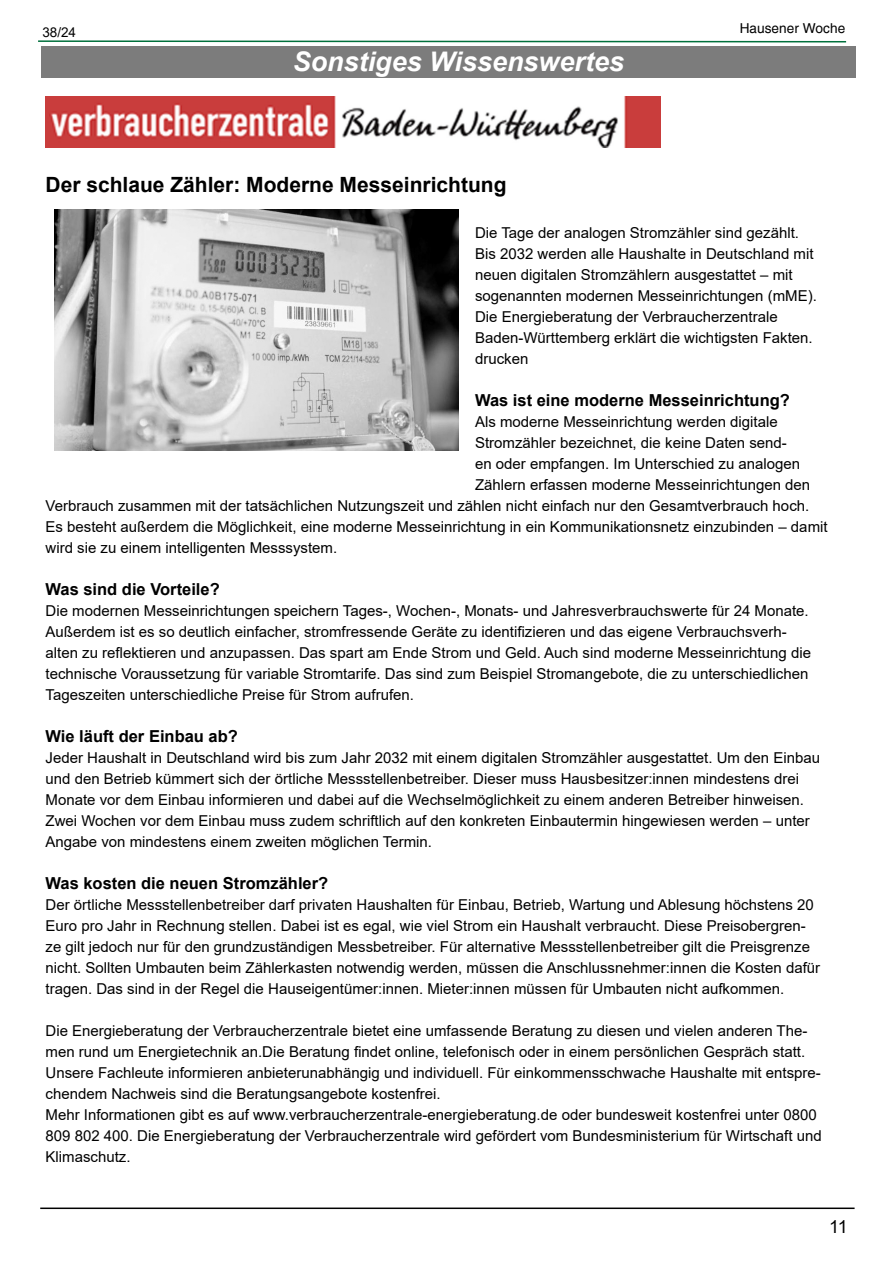
<style>
.page{position:relative;width:893px;height:1263px;background:#fff}
.page>*{position:absolute;margin:0;border:0;box-sizing:border-box;transform-origin:0 0}
.t1{font:italic 700 27px "Arial";color:#fff}
.t2{font:700 21px "Arial";color:#000}
.t3{font:18px "Arial";color:#000}
.t4{font:700 16.5px "Arial";color:#000}
.t5{font:15px/21px "Arial";color:#000}
.t6{font:13.65px "Helvetica";color:#000}
.t7{font:13.5px "Arial";color:#000}
</style>
<div class="page">
<hr style="left:40px;top:1208px;width:814px;height:1px;background:#000">
<svg style="left:38px;top:40px;width:809px;height:3px;background:#7fb79d"></svg>
<div style="left:41px;top:46px;width:815px;height:31px;background:#7c7c7c"></div>
<img style="left:54px;top:209px;width:404px;height:242px">
<img style="left:46px;top:97px;width:615px;height:51px">
<p class="t7" style="left:42px;top:28px;width:35px">38/24</p>
<h1 class="t1" style="left:293px;top:51px;width:333px">Sonstiges Wissenswertes</h1>
<p class="t6" style="left:740px;top:23px;width:107px">Hausener Woche</p>
<h2 class="t2" style="left:46px;top:177px;width:462px">Der schlaue Zähler: Moderne Messeinrichtung</h2>
<p class="t5" style="left:475px;top:224px;width:343px">Die Tage der analogen Stromzähler sind gezählt.<br>Bis 2032 werden alle Haushalte in Deutschland mit neuen digitalen Stromzählern ausgestattet – mit sogenannten modernen Messeinrichtungen (mME).<br>Die Energieberatung der Verbraucherzentrale Baden-Württemberg erklärt die wichtigsten Fakten. drucken</p>
<p class="t4" style="left:475px;top:394px;width:316px">Was ist eine moderne Messeinrichtung?</p>
<p class="t5" style="left:475px;top:413px;width:304px">Als moderne Messeinrichtung werden digitale</p>
<p class="t5" style="left:475px;top:434px;width:313px">Stromzähler bezeichnet, die keine Daten send-</p>
<p class="t5" style="left:475px;top:455px;width:327px">en oder empfangen. Im Unterschied zu analogen</p>
<p class="t5" style="left:475px;top:476px;width:337px">Zählern erfassen moderne Messeinrichtungen den</p>
<p class="t5" style="left:46px;top:497px;width:765px">Verbrauch zusammen mit der tatsächlichen Nutzungszeit und zählen nicht einfach nur den Gesamtverbrauch hoch.</p>
<p class="t5" style="left:46px;top:518px;width:783px">Es besteht außerdem die Möglichkeit, eine moderne Messeinrichtung in ein Kommunikationsnetz einzubinden – damit</p>
<p class="t5" style="left:46px;top:539px;width:293px">wird sie zu einem intelligenten Messsystem.</p>
<p class="t4" style="left:46px;top:583px;width:176px">Was sind die Vorteile?</p>
<p class="t5" style="left:46px;top:602px;width:767px">Die modernen Messeinrichtungen speichern Tages-, Wochen-, Monats- und Jahresverbrauchswerte für 24 Monate.<br>Außerdem ist es so deutlich einfacher, stromfressende Geräte zu identifizieren und das eigene Verbrauchsverh&shy;alten zu reflektieren und anzupassen. Das spart am Ende Strom und Geld. Auch sind moderne Messeinrichtung die technische Voraussetzung für variable Stromtarife. Das sind zum Beispiel Stromangebote, die zu unterschiedlichen Tageszeiten unterschiedliche Preise für Strom aufrufen.</p>
<p class="t4" style="left:46px;top:730px;width:194px">Wie läuft der Einbau ab?</p>
<p class="t5" style="left:46px;top:749px;width:776px">Jeder Haushalt in Deutschland wird bis zum Jahr 2032 mit einem digitalen Stromzähler ausgestattet. Um den Einbau und den Betrieb kümmert sich der örtliche Messstellenbetreiber. Dieser muss Hausbesitzer:innen mindestens drei Monate vor dem Einbau informieren und dabei auf die Wechselmöglichkeit zu einem anderen Betreiber hinweisen.<br>Zwei Wochen vor dem Einbau muss zudem schriftlich auf den konkreten Einbautermin hingewiesen werden – unter Angabe von mindestens einem zweiten möglichen Termin.</p>
<p class="t4" style="left:46px;top:877px;width:284px">Was kosten die neuen Stromzähler?</p>
<p class="t5" style="left:46px;top:896px;width:776px">Der örtliche Messstellenbetreiber darf privaten Haushalten für Einbau, Betrieb, Wartung und Ablesung höchstens 20<br>Euro pro Jahr in Rechnung stellen. Dabei ist es egal, wie viel Strom ein Haushalt verbraucht. Diese Preisobergren&shy;ze gilt jedoch nur für den grundzuständigen Messbetreiber. Für alternative Messstellenbetreiber gilt die Preisgrenze nicht. Sollten Umbauten beim Zählerkasten notwendig werden, müssen die Anschlussnehmer:innen die Kosten dafür tragen. Das sind in der Regel die Hauseigentümer:innen. Mieter:innen müssen für Umbauten nicht aufkommen.</p>
<p class="t5" style="left:46px;top:1022px;width:778px">Die Energieberatung der Verbraucherzentrale bietet eine umfassende Beratung zu diesen und vielen anderen The&shy;men rund um Energietechnik an.Die Beratung findet online, telefonisch oder in einem persönlichen Gespräch statt.<br>Unsere Fachleute informieren anbieterunabhängig und individuell. Für einkommensschwache Haushalte mit entspre&shy;chendem Nachweis sind die Beratungsangebote kostenfrei.<br>Mehr Informationen gibt es auf www.verbraucherzentrale-energieberatung.de oder bundesweit kostenfrei unter 0800<br>809 802 400. Die Energieberatung der Verbraucherzentrale wird gefördert vom Bundesministerium für Wirtschaft und Klimaschutz.</p>
<p class="t3" style="left:829px;top:1220px;width:20px">11</p>
</div>
